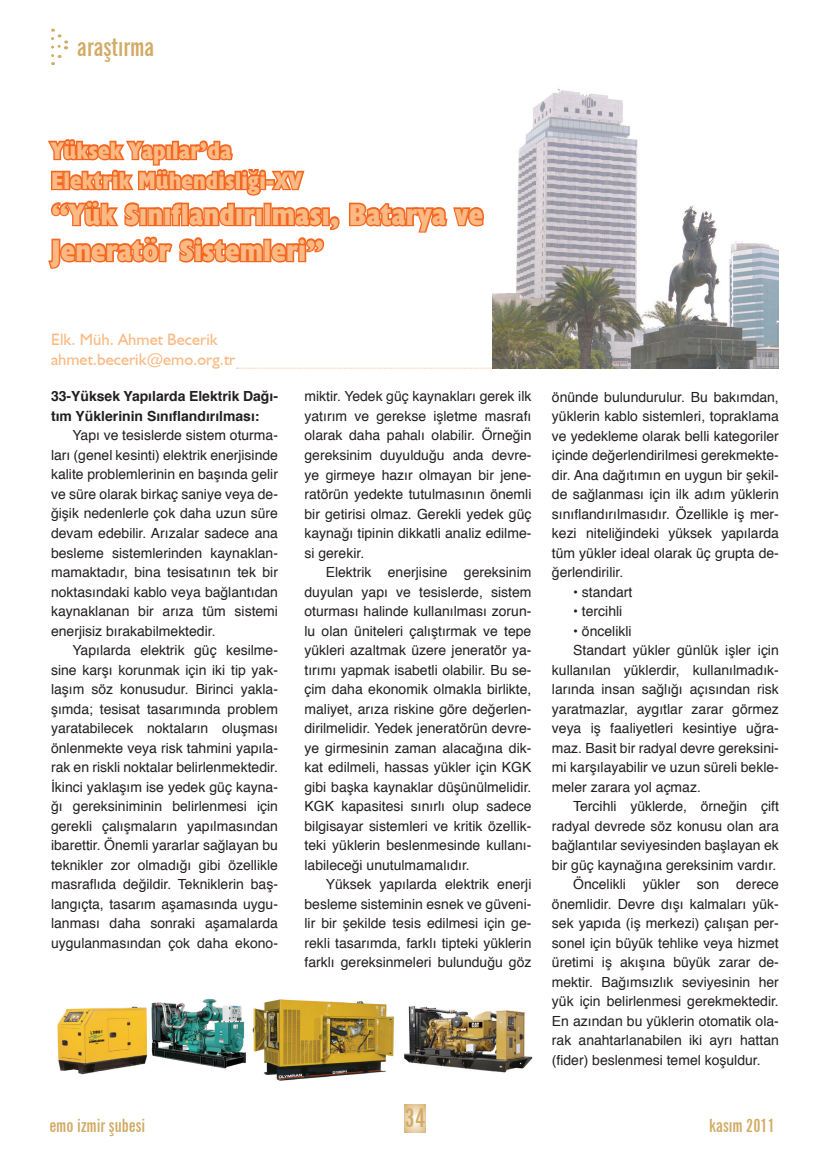
<style>
.page{position:relative;width:830px;height:1170px;background:#fff}
.page>*{position:absolute;margin:0;border:0;box-sizing:border-box;transform-origin:0 0}
.t1{font:700 condensed 30px/36px "Humanist 521 BT Xtra";letter-spacing:.005em;color:#fbba84}
.t2{font:700 extra-condensed 25.5px "News Gothic BT";color:#d2ab66}
.t3{font:700 extra-condensed 25.35px "News Gothic BT";color:#d2ab66}
.t4{font:700 condensed 24px/30px "Humanist 521 BT Xtra";letter-spacing:.005em;color:#fbba84}
.t5{font:700 extra-condensed 18px "News Gothic BT";color:#d2ab66}
.t6{font:16.5px/19.8px "Humanist 521 BT";color:#fbba84}
.t7{font:13.95px/19.5px "Helvetica";color:#231f20;text-align:justify}
.t8{font:700 13.95px/19.5px "Helvetica";color:#231f20}
</style>
<div class="page">
<svg style="left:404px;top:1104px;width:21px;height:28px"></svg>
<svg style="left:51px;top:29px;width:16px;height:36px"></svg>
<svg style="left:236px;top:368px;width:316px;height:1px"></svg>
<svg style="left:349px;top:202px;width:135px;height:31px"></svg>
<svg style="left:48px;top:139px;width:292px;height:130px"></svg>
<img style="left:492px;top:88px;width:286px;height:280px">
<img style="left:57px;top:1006px;width:90px;height:69px">
<img style="left:151px;top:998px;width:95px;height:71px">
<img style="left:252px;top:999px;width:281px;height:82px">
<h3 class="t3" style="left:77px;top:31px;width:78px">araştırma</h3>
<h3 class="t4" style="left:51px;top:135px;width:252px">Yüksek Yapılar’da<br>Elektrik Mühendisliği-XV</h3>
<h1 class="t1" style="left:51px;top:196px;width:433px">“Yük Sınıflandırılması, Batarya ve<br>Jeneratör Sistemleri”</h1>
<p class="t6" style="left:51px;top:329px;width:186px">Elk. Müh. Ahmet Becerik ahmet.becerik@emo.org.tr</p>
<p class="t8" style="left:51px;top:387px;width:228px">33-Yüksek Yapılarda Elektrik Dağı&shy;tım Yüklerinin Sınıflandırılması:</p>
<p class="t7" style="left:51px;top:426px;width:228px;text-indent:21px">Yapı ve tesislerde sistem oturma&shy;ları (genel kesinti) elektrik enerjisinde kalite problemlerinin en başında gelir ve süre olarak birkaç saniye veya de&shy;ğişik nedenlerle çok daha uzun süre devam edebilir. Arızalar sadece ana besleme sistemlerinden kaynaklan&shy;mamaktadır, bina tesisatının tek bir noktasındaki kablo veya bağlantıdan kaynaklanan bir arıza tüm sistemi enerjisiz bırakabilmektedir.</p>
<p class="t7" style="left:51px;top:640px;width:228px;text-indent:21px">Yapılarda elektrik güç kesilme&shy;sine karşı korunmak için iki tip yak&shy;laşım söz konusudur. Birinci yakla&shy;şımda; tesisat tasarımında problem yaratabilecek noktaların oluşması önlenmekte veya risk tahmini yapıla&shy;rak en riskli noktalar belirlenmektedir.<br>İkinci yaklaşım ise yedek güç kayna&shy;ğı gereksiniminin belirlenmesi için gerekli çalışmaların yapılmasından ibarettir. Önemli yararlar sağlayan bu teknikler zor olmadığı gibi özellikle masraflıda değildir. Tekniklerin baş&shy;langıçta, tasarım aşamasında uygu&shy;lanması daha sonraki aşamalarda uygulanmasından çok daha ekono-</p>
<p class="t7" style="left:304px;top:387px;width:228px">miktir. Yedek güç kaynakları gerek ilk yatırım ve gerekse işletme masrafı olarak daha pahalı olabilir. Örneğin gereksinim duyulduğu anda devre&shy;ye girmeye hazır olmayan bir jene&shy;ratörün yedekte tutulmasının önemli bir getirisi olmaz. Gerekli yedek güç kaynağı tipinin dikkatli analiz edilme&shy;si gerekir.</p>
<p class="t7" style="left:304px;top:563px;width:228px;text-indent:21px">Elektrik enerjisine gereksinim duyulan yapı ve tesislerde, sistem oturması halinde kullanılması zorun&shy;lu olan üniteleri çalıştırmak ve tepe yükleri azaltmak üzere jeneratör ya&shy;tırımı yapmak isabetli olabilir. Bu se&shy;çim daha ekonomik olmakla birlikte, maliyet, arıza riskine göre değerlen&shy;dirilmelidir. Yedek jeneratörün devre&shy;ye girmesinin zaman alacağına dik&shy;kat edilmeli, hassas yükler için KGK gibi başka kaynaklar düşünülmelidir.<br>KGK kapasitesi sınırlı olup sadece bilgisayar sistemleri ve kritik özellik&shy;teki yüklerin beslenmesinde kullanı&shy;labileceği unutulmamalıdır.</p>
<p class="t7" style="left:304px;top:875px;width:228px;text-indent:21px">Yüksek yapılarda elektrik enerji besleme sisteminin esnek ve güveni&shy;lir bir şekilde tesis edilmesi için ge&shy;rekli tasarımda, farklı tipteki yüklerin farklı gereksinmeleri bulunduğu göz</p>
<p class="t7" style="left:551px;top:387px;width:228px">önünde bulundurulur. Bu bakımdan, yüklerin kablo sistemleri, topraklama ve yedekleme olarak belli kategoriler içinde değerlendirilmesi gerekmekte&shy;dir. Ana dağıtımın en uygun bir şekil&shy;de sağlanması için ilk adım yüklerin sınıflandırılmasıdır. Özellikle iş mer&shy;kezi niteliğindeki yüksek yapılarda tüm yükler ideal olarak üç grupta de&shy;ğerlendirilir.</p>
<p class="t7" style="left:573px;top:582px;width:61px">• standart</p>
<p class="t7" style="left:573px;top:602px;width:51px">• tercihli</p>
<p class="t7" style="left:573px;top:621px;width:60px">• öncelikli</p>
<p class="t7" style="left:573px;top:641px;width:207px">Standart yükler günlük işler için</p>
<p class="t7" style="left:551px;top:660px;width:228px">kullanılan yüklerdir, kullanılmadık-</p>
<p class="t7" style="left:551px;top:680px;width:228px">larında insan sağlığı açısından risk</p>
<p class="t7" style="left:551px;top:699px;width:228px">yaratmazlar, aygıtlar zarar görmez</p>
<p class="t7" style="left:551px;top:719px;width:228px">veya iş faaliyetleri kesintiye uğra-</p>
<p class="t7" style="left:551px;top:738px;width:228px">maz. Basit bir radyal devre gereksini-</p>
<p class="t7" style="left:551px;top:758px;width:228px">mi karşılayabilir ve uzun süreli bekle-</p>
<p class="t7" style="left:551px;top:777px;width:150px">meler zarara yol açmaz.</p>
<p class="t7" style="left:573px;top:797px;width:207px">Tercihli yüklerde, örneğin çift</p>
<p class="t7" style="left:551px;top:816px;width:228px">radyal devrede söz konusu olan ara</p>
<p class="t7" style="left:551px;top:836px;width:228px">bağlantılar seviyesinden başlayan ek</p>
<p class="t7" style="left:551px;top:855px;width:226px">bir güç kaynağına gereksinim vardır.</p>
<p class="t7" style="left:573px;top:875px;width:207px">Öncelikli yükler son derece</p>
<p class="t7" style="left:551px;top:894px;width:228px">önemlidir. Devre dışı kalmaları yük-</p>
<p class="t7" style="left:551px;top:914px;width:228px">sek yapıda (iş merkezi) çalışan per-</p>
<p class="t7" style="left:551px;top:933px;width:228px">sonel için büyük tehlike veya hizmet</p>
<p class="t7" style="left:551px;top:953px;width:228px">üretimi iş akışına büyük zarar de-</p>
<p class="t7" style="left:551px;top:972px;width:228px">mektir. Bağımsızlık seviyesinin her</p>
<p class="t7" style="left:551px;top:992px;width:228px">yük için belirlenmesi gerekmektedir.</p>
<p class="t7" style="left:551px;top:1011px;width:228px">En azından bu yüklerin otomatik ola-</p>
<p class="t7" style="left:551px;top:1031px;width:228px">rak anahtarlanabilen iki ayrı hattan</p>
<p class="t7" style="left:551px;top:1050px;width:210px">(fider) beslenmesi temel koşuldur.</p>
<p class="t5" style="left:49px;top:1114px;width:97px">emo izmir şubesi</p>
<h2 class="t2" style="left:404px;top:1102px;width:22px">34</h2>
<p class="t5" style="left:708px;top:1114px;width:67px">kasım 2011</p>
</div>
